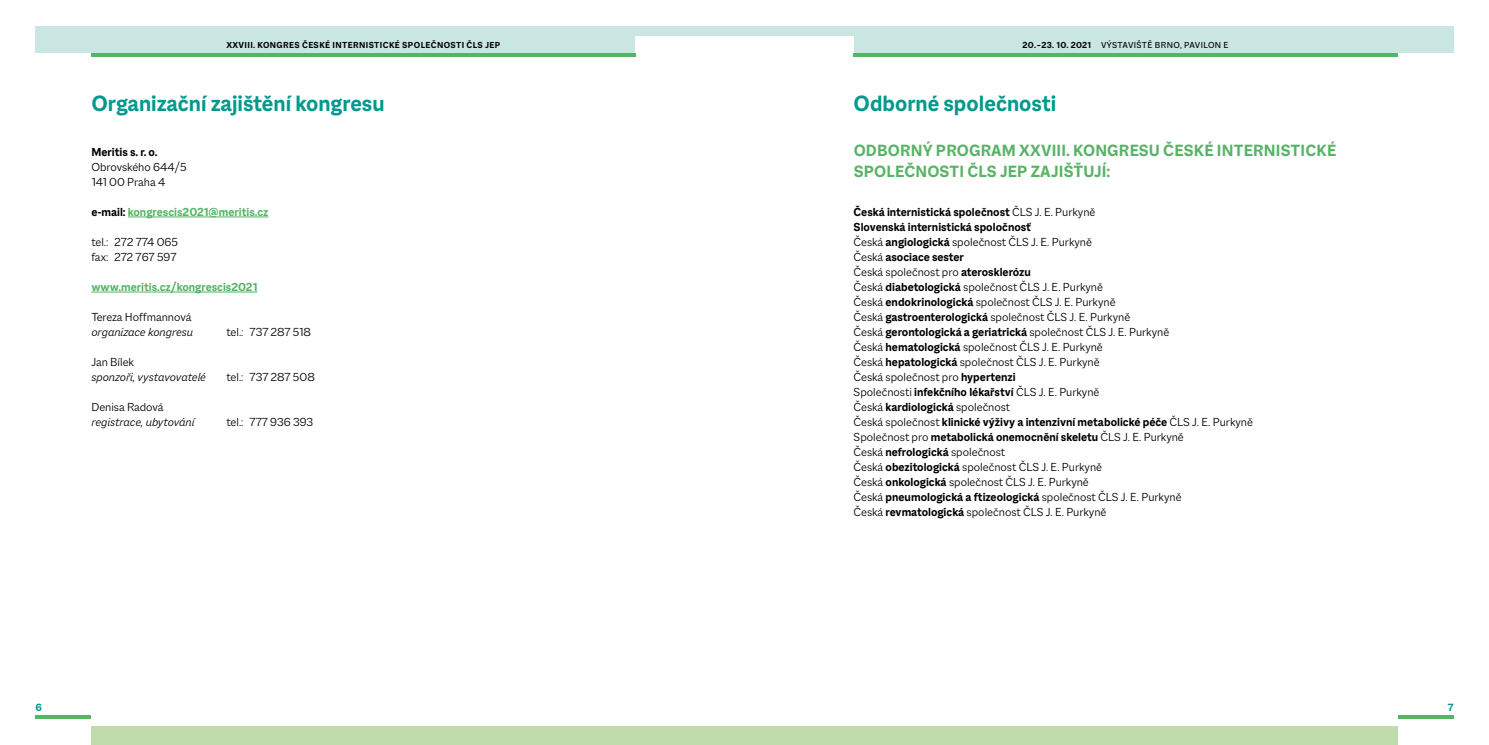
<style>
.page{position:relative;width:1489px;height:745px;background:#fff}
.page>*{position:absolute;margin:0;border:0;box-sizing:border-box;transform-origin:0 0}
.t1{font:700 23.75px "Macklin Sans";color:#00998c}
.t2{font:700 17.5px/21px "Macklin Sans";letter-spacing:.01em;color:#57b365}
.P{font:300 12.5px "Macklin Sans";color:#000}
.P-2{font:700 12.5px "Macklin Sans";color:#000}
.tetx{font:300 12.5px "Macklin Sans";color:#000}
.tetx-2{font:700 12.5px "Macklin Sans";color:#57b365}
.tetx-3{font:italic 300 12.5px "Macklin Sans";color:#000}
.tetx-4{font:700 12.5px "Macklin Sans";color:#000}
.t3{font:700 11.25px "Macklin Sans";color:#00998c}
.t4{font:700 9.38px "Macklin Sans";letter-spacing:.04em;color:#000}
.t5{font:9.38px "Macklin Sans";letter-spacing:.04em;color:#000}
.s1{font-weight:700}
.s2{font-weight:300}
.s3{color:#000}
</style>
<div class="page">
<div style="left:628px;top:26px;width:116px;height:9px;background:#cae6e3"></div>
<div style="left:744px;top:26px;width:116px;height:9px;background:#cae6e3"></div>
<div style="left:35px;top:26px;width:600px;height:27px;background:#cae6e3"></div>
<div style="left:853px;top:26px;width:600px;height:27px;background:#cae6e3"></div>
<div style="left:91px;top:725px;width:1306px;height:19px;background:#c0dcab"></div>
<hr style="left:91px;top:53px;width:544px;height:4px;background:#57b365">
<hr style="left:853px;top:53px;width:544px;height:4px;background:#57b365">
<hr style="left:35px;top:715px;width:56px;height:3px;background:#57b365">
<hr style="left:1397px;top:715px;width:56px;height:3px;background:#57b365">
<hr style="left:128px;top:216px;width:140px;height:1px;background:#57b365">
<hr style="left:91px;top:291px;width:166px;height:1px;background:#57b365">
<p class="t4" style="left:226px;top:39px;width:275px">XXVIII. KONGRES ČESKÉ INTERNISTICKÉ SPOLEČNOSTI ČLS JEP</p>
<p class="t5" style="left:1022px;top:39px;width:207px"><span class="s1">20. – 23. 10. 2021</span> VÝSTAVIŠTĚ BRNO, PAVILON E</p>
<h1 class="t1" style="left:91px;top:89px;width:295px">Organizační zajištění kongresu</h1>
<h1 class="t1" style="left:853px;top:89px;width:204px">Odborné společnosti</h1>
<h2 class="t2" style="left:853px;top:139px;width:484px">ODBORNÝ PROGRAM XXVIII. KONGRESU ČESKÉ INTERNISTICKÉ<br>SPOLEČNOSTI ČLS JEP ZAJIŠŤUJÍ:</h2>
<h5 class="P-2" style="left:853px;top:204px;width:243px">Česká internistická společnost <span class="s2">ČLS J. E. Purkyně</span></h5>
<h5 class="P-2" style="left:853px;top:219px;width:179px">Slovenská internistická spoločnosť</h5>
<h5 class="P" style="left:853px;top:234px;width:240px">Česká <span class="s1">angiologická</span> společnost ČLS J. E. Purkyně</h5>
<h5 class="P-2" style="left:853px;top:249px;width:112px"><span class="s2">Česká</span> asociace sester</h5>
<h5 class="P" style="left:853px;top:264px;width:179px">Česká společnost pro <span class="s1">aterosklerózu</span></h5>
<h5 class="P" style="left:853px;top:279px;width:251px">Česká <span class="s1">diabetologická</span> společnost ČLS J. E. Purkyně</h5>
<h5 class="P" style="left:853px;top:294px;width:263px">Česká <span class="s1">endokrinologická</span> společnost ČLS J. E. Purkyně</h5>
<h5 class="P" style="left:853px;top:309px;width:278px">Česká <span class="s1">gastroenterologická</span> společnost ČLS J. E. Purkyně</h5>
<h5 class="P" style="left:853px;top:324px;width:317px">Česká <span class="s1">gerontologická a geriatrická</span> společnost ČLS J. E. Purkyně</h5>
<h5 class="P" style="left:853px;top:339px;width:251px">Česká <span class="s1">hematologická</span> společnost ČLS J. E. Purkyně</h5>
<h5 class="P" style="left:853px;top:354px;width:247px">Česká <span class="s1">hepatologická</span> společnost ČLS J. E. Purkyně</h5>
<h5 class="P" style="left:853px;top:369px;width:164px">Česká společnost pro <span class="s1">hypertenzi</span></h5>
<h5 class="P" style="left:853px;top:384px;width:247px">Společnosti <span class="s1">infekčního lékařství</span> ČLS J. E. Purkyně</h5>
<h5 class="P" style="left:853px;top:399px;width:158px">Česká <span class="s1">kardiologická</span> společnost</h5>
<h5 class="P-2" style="left:853px;top:414px;width:401px"><span class="s2">Česká společnost</span> klinické výživy a intenzivní metabolické péče <span class="s2">ČLS J. E. Purkyně</span></h5>
<h5 class="P-2" style="left:853px;top:429px;width:332px"><span class="s2">Společnost pro</span> metabolická onemocnění skeletu <span class="s2">ČLS J. E. Purkyně</span></h5>
<h5 class="P" style="left:853px;top:444px;width:153px">Česká <span class="s1">nefrologická</span> společnost</h5>
<h5 class="P" style="left:853px;top:459px;width:250px">Česká <span class="s1">obezitologická</span> společnost ČLS J. E. Purkyně</h5>
<h5 class="P" style="left:853px;top:474px;width:237px">Česká <span class="s1">onkologická</span> společnost ČLS J. E. Purkyně</h5>
<h5 class="P" style="left:853px;top:489px;width:329px">Česká <span class="s1">pneumologická a ftizeologická</span> společnost ČLS J. E. Purkyně</h5>
<h5 class="P" style="left:853px;top:504px;width:254px">Česká <span class="s1">revmatologická</span> společnost ČLS J. E. Purkyně</h5>
<p class="tetx-4" style="left:91px;top:144px;width:68px">Meritis s. r. o.</p>
<p class="tetx" style="left:91px;top:159px;width:97px">Obrovského 644/5</p>
<p class="tetx" style="left:91px;top:174px;width:75px">141 00 Praha 4</p>
<p class="tetx-2" style="left:91px;top:204px;width:178px"><span class="s3">e-mail:</span> kongrescis2021@meritis.cz</p>
<p class="tetx" style="left:91px;top:234px;width:88px">tel.: 272 774 065</p>
<p class="tetx" style="left:91px;top:249px;width:87px">fax: 272 767 597</p>
<p class="tetx-2" style="left:91px;top:279px;width:168px">www.meritis.cz/kongrescis2021</p>
<p class="tetx" style="left:91px;top:309px;width:102px">Tereza Hoffmannová</p>
<p class="tetx-3" style="left:91px;top:324px;width:103px">organizace kongresu</p>
<p class="tetx" style="left:226px;top:324px;width:86px">tel.: 737 287 518</p>
<p class="tetx" style="left:91px;top:354px;width:44px">Jan Bílek</p>
<p class="tetx-3" style="left:91px;top:369px;width:116px">sponzoři, vystavovatelé</p>
<p class="tetx" style="left:226px;top:369px;width:90px">tel.: 737 287 508</p>
<p class="tetx" style="left:91px;top:399px;width:74px">Denisa Radová</p>
<p class="tetx-3" style="left:91px;top:414px;width:105px">registrace, ubytování</p>
<p class="tetx" style="left:226px;top:414px;width:88px">tel.: 777 936 393</p>
<p class="t3" style="left:35px;top:700px;width:8px">6</p>
<p class="t3" style="left:1447px;top:700px;width:7px">7</p>
</div>
